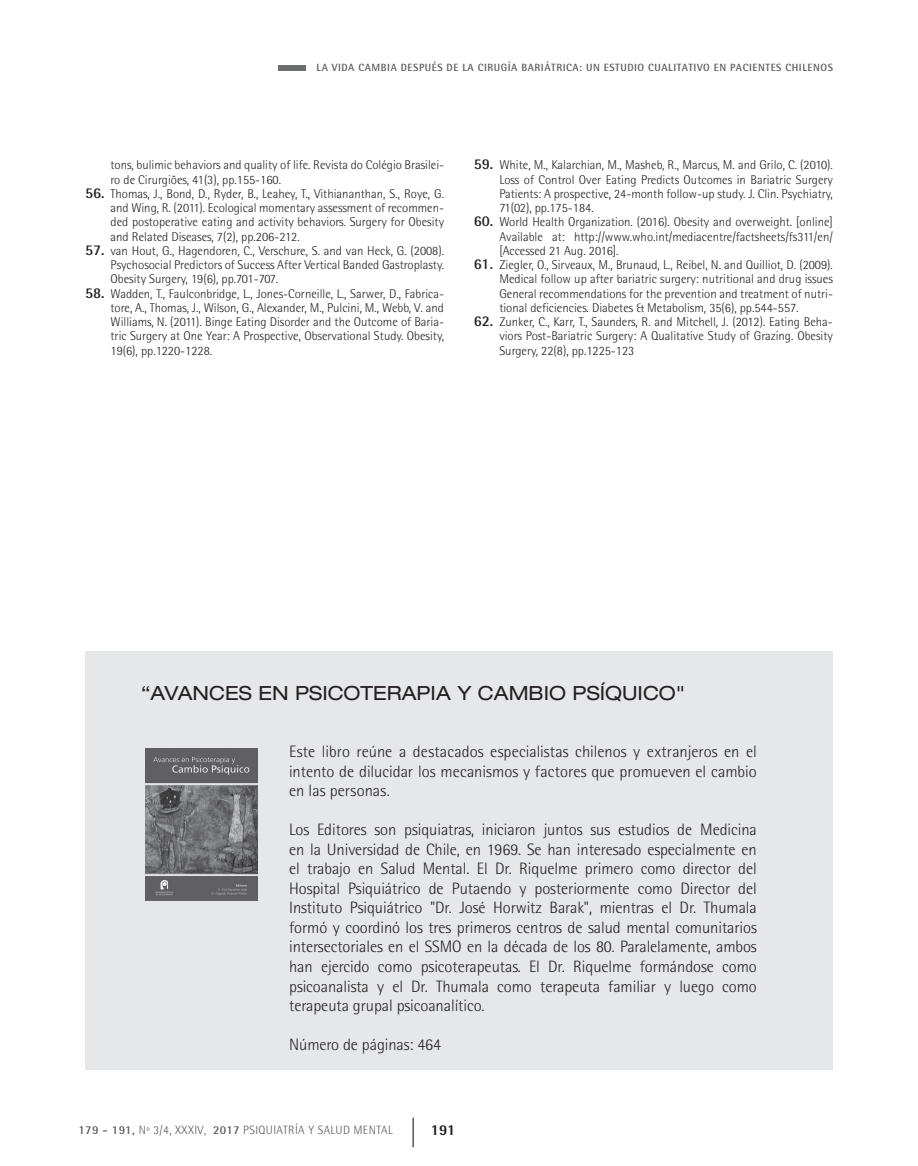
<style>
.page{position:relative;width:918px;height:1166px;background:#fff}
.page>*{position:absolute;margin:0;border:0;box-sizing:border-box;transform-origin:0 0}
.t1{font:expanded 19.5px "Helvetica Neue LT Std";color:#231f20}
.t2{font:300 16.5px/19.5px "Rotis Semi Sans";letter-spacing:-.005em;color:#231f20;text-align:justify}
.t3{font:800 15px "Rotis Semi Sans";color:#231f20}
.t4{font:300 12.75px/14.2px "Rotis Semi Sans";color:#231f20;text-align:justify}
.t5{font:300 12px "Rotis Semi Sans";letter-spacing:.03em;color:#57585a}
.t6{font:700 10.5px "Rotis Semi Sans";letter-spacing:.05em;color:#57585a}
.s1{font-weight:700;font-size:15px}
.s2{font-weight:700}
</style>
<div class="page">
<div style="left:278px;top:65px;width:28px;height:5px;background:#6c6d70"></div>
<hr style="left:412px;top:1117px;width:2px;height:29px;background:#57585a">
<div style="left:85px;top:651px;width:748px;height:418px;background:#e6e7e9"></div>
<img style="left:146px;top:748px;width:111px;height:152px">
<p class="t6" style="left:317px;top:61px;width:518px">LA VIDA CAMBIA DESPUÉS DE LA CIRUGÍA BARIÁTRICA: UN ESTUDIO CUALITATIVO EN PACIENTES CHILENOS</p>
<p class="t4" style="left:111px;top:158px;width:335px">tons, bulimic behaviors and quality of life. Revista do Colégio Brasilei&shy;ro de Cirurgiões, 41(3), pp.155-160.</p>
<p class="t4" style="left:111px;top:186px;width:335px;text-indent:-26px"><span class="s1">56.</span> Thomas, J., Bond, D., Ryder, B., Leahey, T., Vithiananthan, S., Roye, G. and Wing, R. (2011). Ecological momentary assessment of recommen&shy;ded postoperative eating and activity behaviors. Surgery for Obesity and Related Diseases, 7(2), pp.206-212.</p>
<p class="t4" style="left:111px;top:243px;width:335px;text-indent:-26px"><span class="s1">57.</span> van Hout, G., Hagendoren, C., Verschure, S. and van Heck, G. (2008).<br>Psychosocial Predictors of Success After Vertical Banded Gastroplasty.<br>Obesity Surgery, 19(6), pp.701-707.</p>
<p class="t4" style="left:111px;top:286px;width:335px;text-indent:-26px"><span class="s1">58.</span> Wadden, T., Faulconbridge, L., Jones-Corneille, L., Sarwer, D., Fabrica&shy;tore, A., Thomas, J., Wilson, G., Alexander, M., Pulcini, M., Webb, V. and Williams, N. (2011). Binge Eating Disorder and the Outcome of Baria&shy;tric Surgery at One Year: A Prospective, Observational Study. Obesity, 19(6), pp.1220-1228.</p>
<p class="t4" style="left:499px;top:158px;width:335px;text-indent:-26px"><span class="s1">59.</span> White, M., Kalarchian, M., Masheb, R., Marcus, M. and Grilo, C. (2010).<br>Loss of Control Over Eating Predicts Outcomes in Bariatric Surgery Patients: A prospective, 24-month follow-up study. J. Clin. Psychiatry, 71(02), pp.175-184.</p>
<p class="t4" style="left:499px;top:215px;width:335px;text-indent:-26px"><span class="s1">60.</span> World Health Organization. (2016). Obesity and overweight. [online] Available at: http://www.who.int/mediacentre/factsheets/fs311/en/ [Accessed 21 Aug. 2016].</p>
<p class="t4" style="left:499px;top:258px;width:335px;text-indent:-26px"><span class="s1">61.</span> Ziegler, O., Sirveaux, M., Brunaud, L., Reibel, N. and Quilliot, D. (2009).<br>Medical follow up after bariatric surgery: nutritional and drug issues General recommendations for the prevention and treatment of nutri&shy;tional deficiencies. Diabetes &amp; Metabolism, 35(6), pp.544-557.</p>
<p class="t4" style="left:499px;top:315px;width:335px;text-indent:-26px"><span class="s1">62.</span> Zunker, C., Karr, T., Saunders, R. and Mitchell, J. (2012). Eating Beha&shy;viors Post-Bariatric Surgery: A Qualitative Study of Grazing. Obesity Surgery, 22(8), pp.1225-123</p>
<h1 class="t1" style="left:141px;top:681px;width:546px">“AVANCES EN PSICOTERAPIA Y CAMBIO PSÍQUICO"</h1>
<p class="t2" style="left:289px;top:741px;width:469px">Este libro reúne a destacados especialistas chilenos y extranjeros en el intento de dilucidar los mecanismos y factores que promueven el cambio en las personas.</p>
<p class="t2" style="left:289px;top:819px;width:469px">Los Editores son psiquiatras, iniciaron juntos sus estudios de Medicina en la Universidad de Chile, en 1969. Se han interesado especialmente en el trabajo en Salud Mental. El Dr. Riquelme primero como director del Hospital Psiquiátrico de Putaendo y posteriormente como Director del Instituto Psiquiátrico "Dr. José Horwitz Barak", mientras el Dr. Thumala formó y coordinó los tres primeros centros de salud mental comunitarios intersectoriales en el SSMO en la década de los 80. Paralelamente, ambos han ejercido como psicoterapeutas. El Dr. Riquelme formándose como psicoanalista y el Dr. Thumala como terapeuta familiar y luego como terapeuta grupal psicoanalítico.</p>
<p class="t2" style="left:289px;top:1034px;width:153px">Número de páginas: 464</p>
<p class="t5" style="left:78px;top:1122px;width:316px"><span class="s2">179 - 191,</span> Nº 3/4, XXXIV, <span class="s2">2017</span> PSIQUIATRÍA Y SALUD MENTAL</p>
<p class="t3" style="left:431px;top:1119px;width:26px">191</p>
</div>
